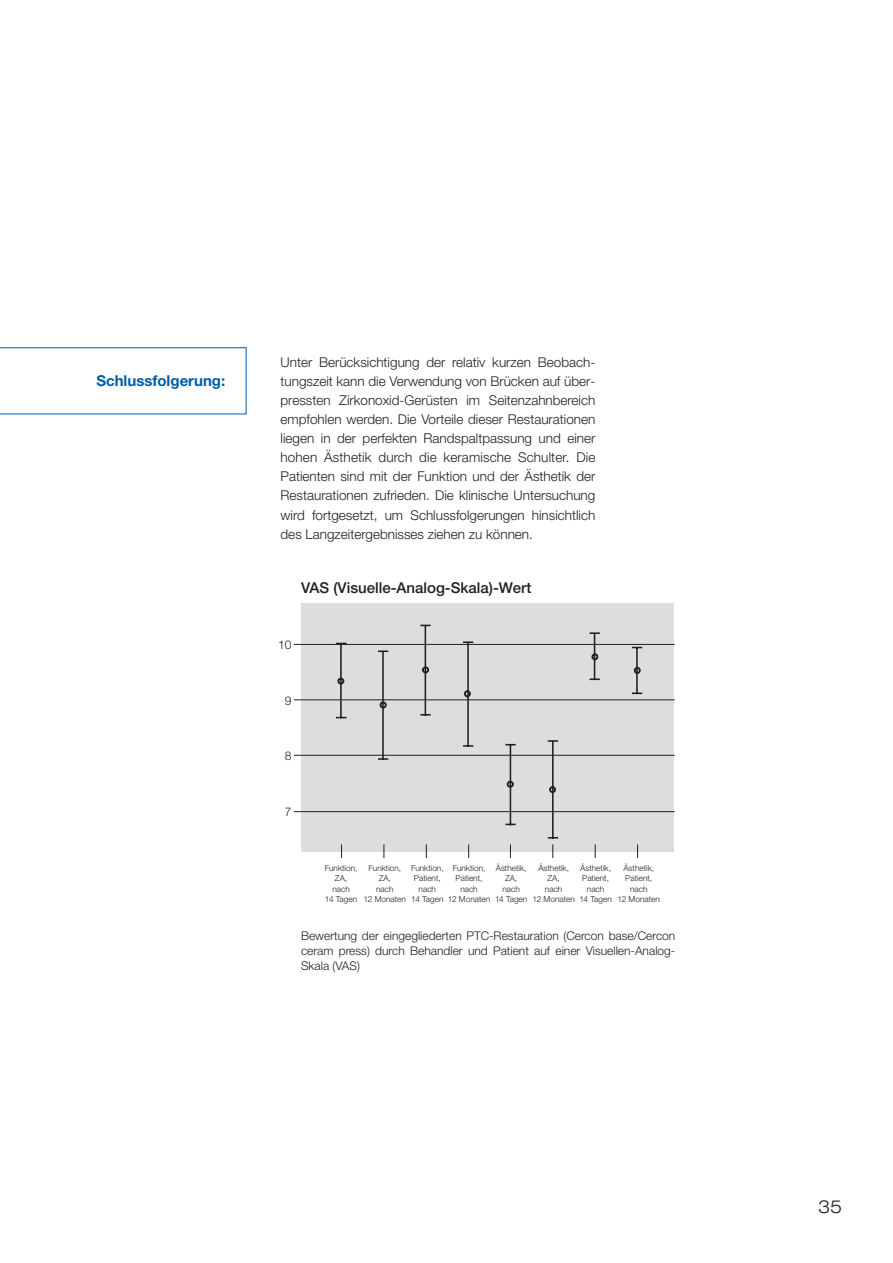
<style>
.page{position:relative;width:893px;height:1263px;background:#fff}
.page>*{position:absolute;margin:0;border:0;box-sizing:border-box;transform-origin:0 0}
.t1{font:300 expanded 18px "Helvetica Neue";color:#231f20}
.t2{font:500 15px "Helvetica Neue";color:#231f20}
.t3{font:700 15px "Helvetica Neue";color:#015ca3}
.t4{font:300 13.5px/19.2px "Helvetica Neue LT Pro";color:#231f20;text-align:justify}
.t5{font:300 12px/15px "Helvetica Neue LT Pro";color:#231f20;text-align:justify}
.t6{font:300 8.25px/10.5px "Helvetica Neue LT Pro";color:#231f20}
</style>
<div class="page">
<svg style="left:0;top:347px;width:246px;height:67px"></svg>
<div style="left:301px;top:603px;width:373px;height:249px;background:#dcdddf"></div>
<hr style="left:294px;top:644px;width:380px;height:1px;background:#231f20">
<hr style="left:294px;top:700px;width:380px;height:1px;background:#231f20">
<hr style="left:294px;top:755px;width:380px;height:1px;background:#231f20">
<hr style="left:294px;top:811px;width:380px;height:1px;background:#231f20">
<hr style="left:552px;top:741px;width:1px;height:98px;background:#231f20">
<hr style="left:424px;top:626px;width:2px;height:90px;background:#231f20">
<hr style="left:509px;top:745px;width:2px;height:80px;background:#231f20">
<hr style="left:593px;top:634px;width:2px;height:46px;background:#231f20">
<svg style="left:589px;top:632px;width:11px;height:2px"></svg>
<svg style="left:341px;top:844px;width:1px;height:14px"></svg>
<svg style="left:383px;top:844px;width:1px;height:14px"></svg>
<svg style="left:426px;top:844px;width:1px;height:14px"></svg>
<svg style="left:468px;top:844px;width:1px;height:14px"></svg>
<svg style="left:510px;top:844px;width:1px;height:14px"></svg>
<svg style="left:548px;top:837px;width:10px;height:21px"></svg>
<svg style="left:595px;top:844px;width:1px;height:14px"></svg>
<svg style="left:637px;top:844px;width:1px;height:14px"></svg>
<svg style="left:336px;top:641px;width:306px;height:151px"></svg>
<p class="t3" style="left:96px;top:375px;width:130px">Schlussfolgerung:</p>
<p class="t4" style="left:280px;top:353px;width:316px">Unter Berücksichtigung der relativ kurzen Beobach&shy;tungszeit kann die Verwendung von Brücken auf über&shy;pressten Zirkonoxid-Gerüsten im Seitenzahnbereich empfohlen werden. Die Vorteile dieser Restaurationen liegen in der perfekten Randspaltpassung und einer hohen Ästhetik durch die keramische Schulter. Die Patienten sind mit der Funktion und der Ästhetik der Restaurationen zufrieden. Die klinische Untersuchung wird fortgesetzt, um Schlussfolgerungen hinsichtlich des Langzeitergebnisses ziehen zu können.</p>
<p class="t2" style="left:301px;top:582px;width:232px">VAS (Visuelle-Analog-Skala)-Wert</p>
<p class="t5" style="left:278px;top:639px;width:15px">10</p>
<p class="t5" style="left:285px;top:694px;width:8px">9</p>
<p class="t5" style="left:285px;top:750px;width:8px">8</p>
<p class="t5" style="left:285px;top:805px;width:8px">7</p>
<p class="t6" style="left:325px;top:863px;width:34px">Funktion,</p>
<p class="t6" style="left:368px;top:863px;width:118px">Funktion, Funktion, Funktion,</p>
<p class="t6" style="left:496px;top:863px;width:32px">Ästhetik,</p>
<p class="t6" style="left:538px;top:863px;width:32px">Ästhetik,</p>
<p class="t6" style="left:580px;top:863px;width:32px">Ästhetik,</p>
<p class="t6" style="left:623px;top:863px;width:32px">Ästhetik,</p>
<p class="t6" style="left:335px;top:874px;width:14px">ZA,</p>
<p class="t6" style="left:378px;top:874px;width:14px">ZA,</p>
<p class="t6" style="left:414px;top:874px;width:28px">Patient,</p>
<p class="t6" style="left:455px;top:874px;width:28px">Patient,</p>
<p class="t6" style="left:505px;top:874px;width:14px">ZA,</p>
<p class="t6" style="left:547px;top:874px;width:14px">ZA,</p>
<p class="t6" style="left:582px;top:874px;width:28px">Patient,</p>
<p class="t6" style="left:625px;top:874px;width:28px">Patient,</p>
<p class="t6" style="left:332px;top:884px;width:19px">nach</p>
<p class="t6" style="left:376px;top:884px;width:19px">nach</p>
<p class="t6" style="left:418px;top:884px;width:19px">nach</p>
<p class="t6" style="left:460px;top:884px;width:19px">nach</p>
<p class="t6" style="left:502px;top:884px;width:19px">nach</p>
<p class="t6" style="left:545px;top:884px;width:19px">nach</p>
<p class="t6" style="left:587px;top:884px;width:19px">nach</p>
<p class="t6" style="left:325px;top:884px;width:336px;text-indent:305px">nach<br>14 Tagen 12 Monaten 14 Tagen 12 Monaten 14 Tagen 12 Monaten 14 Tagen 12 Monaten</p>
<p class="t5" style="left:301px;top:930px;width:376px">Bewertung der eingegliederten PTC-Restauration (Cercon base/Cercon ceram press) durch Behandler und Patient auf einer Visuellen-Analog-Skala (VAS)</p>
<h1 class="t1" style="left:818px;top:1200px;width:26px">35</h1>
</div>
